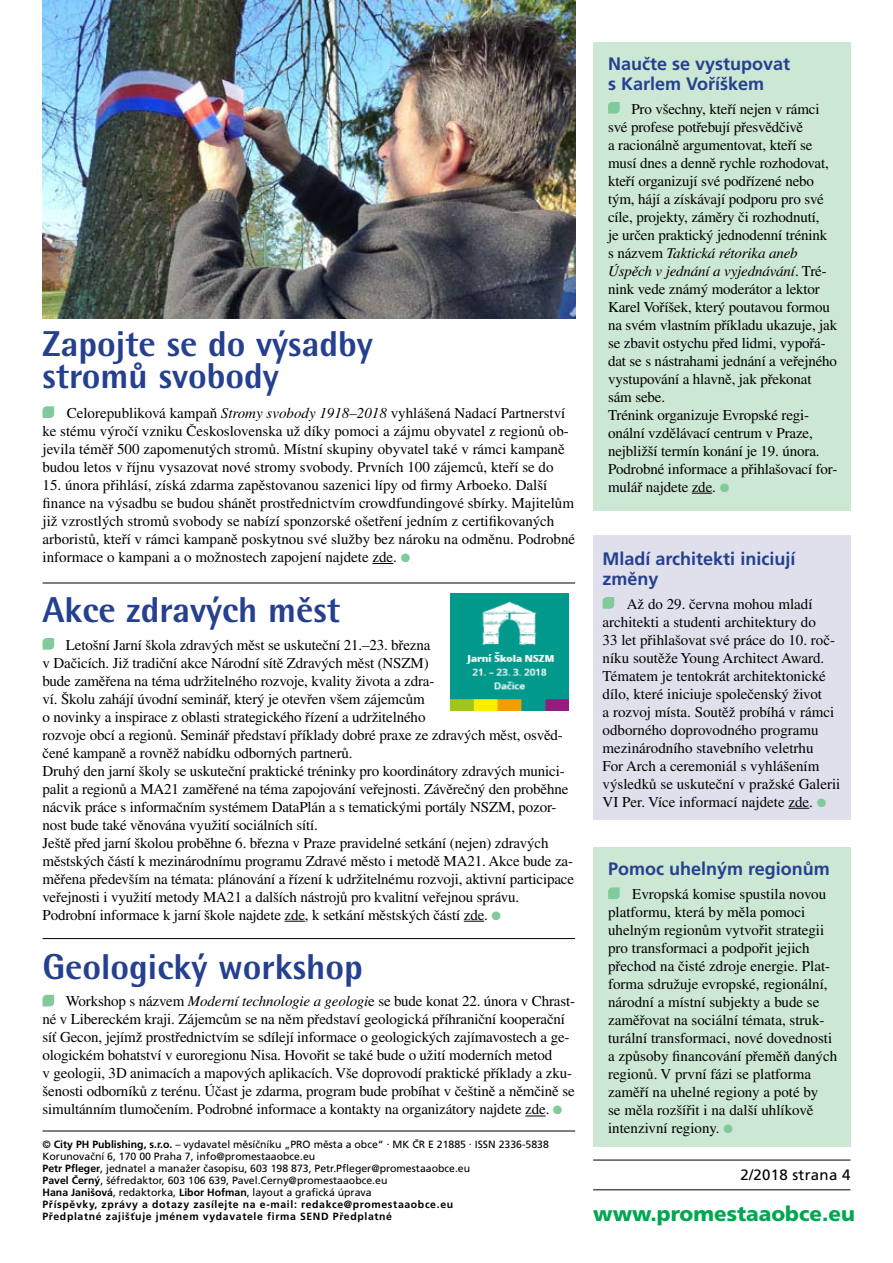
<style>
.page{position:relative;width:893px;height:1263px;background:#fff}
.page>*{position:absolute;margin:0;border:0;box-sizing:border-box;transform-origin:0 0}
.t1{font:800 36px/31.5px "Rotis Semi Sans CE";color:#25408f}
.t2{font:900 20.7px "Frutiger CE";color:#00a651}
.t3{font:700 18px/19.5px "Frutiger CE";color:#25408f}
.t4{font:15px/18px "Times CE";letter-spacing:-.01em;color:#000}
.t5{font:15px "Frutiger CE";letter-spacing:.02em;color:#000}
.t6{font:10.5px/12px "Frutiger CE";color:#000}
.s1{font-style:italic}
.s2{color:#81ca9c}
.s3{font-weight:700}
</style>
<div class="page">
<hr style="left:593px;top:1189px;width:257px;height:1px;background:#000">
<hr style="left:593px;top:1160px;width:257px;height:1px;background:#000">
<svg style="left:372px;top:563px;width:21px;height:1px"></svg>
<svg style="left:43px;top:406px;width:11px;height:12px"></svg>
<hr style="left:43px;top:583px;width:532px;height:1px;background:#000">
<hr style="left:43px;top:938px;width:532px;height:1px;background:#000">
<hr style="left:43px;top:1131px;width:532px;height:1px;background:#000">
<svg style="left:285px;top:921px;width:20px;height:1px"></svg>
<svg style="left:464px;top:921px;width:20px;height:1px"></svg>
<svg style="left:43px;top:638px;width:11px;height:12px"></svg>
<svg style="left:525px;top:1115px;width:21px;height:1px"></svg>
<svg style="left:43px;top:995px;width:11px;height:11px"></svg>
<div style="left:593px;top:43px;width:257px;height:468px;background:#cce7d3"></div>
<div style="left:593px;top:847px;width:257px;height:300px;background:#cce7d3"></div>
<svg style="left:692px;top:493px;width:20px;height:1px"></svg>
<svg style="left:608px;top:102px;width:12px;height:12px"></svg>
<svg style="left:608px;top:887px;width:12px;height:12px"></svg>
<div style="left:593px;top:536px;width:257px;height:284px;background:#e0e0ed"></div>
<svg style="left:788px;top:808px;width:21px;height:1px"></svg>
<svg style="left:603px;top:597px;width:11px;height:12px"></svg>
<img style="left:43px;top:0;width:532px;height:319px">
<img style="left:451px;top:593px;width:117px;height:117px">
<h1 class="t1" style="left:43px;top:328px;width:332px">Zapojte se do výsadby stromů svobody</h1>
<p class="t4" style="left:43px;top:404px;width:528px;text-indent:24px">Celorepubliková kampaň <span class="s1">Stromy svobody 1918–2018</span> vyhlášená Nadací Partnerství ke stému výročí vzniku Československa už díky pomoci a zájmu obyvatel z regionů ob&shy;jevila téměř 500 zapomenutých stromů. Místní skupiny obyvatel také v rámci kampaně budou letos v říjnu vysazovat nové stromy svobody. Prvních 100 zájemců, kteří se do</p>
<p class="t4" style="left:43px;top:476px;width:534px">15. února přihlásí, získá zdarma zapěstovanou sazenici lípy od firmy Arboeko. Další finance na výsadbu se budou shánět prostřednictvím crowdfundingové sbírky. Majitelům již vzrostlých stromů svobody se nabízí sponzorské ošetření jedním z certifikovaných arboristů, kteří v rámci kampaně poskytnou své služby bez nároku na odměnu. Podrobné informace o kampani a o možnostech zapojení najdete zde. <span class="s2">●</span></p>
<h1 class="t1" style="left:43px;top:594px;width:299px">Akce zdravých měst</h1>
<p class="t4" style="left:43px;top:635px;width:533px;text-indent:23px">Letošní Jarní škola zdravých měst se uskuteční 21.–23. března<br>v Dačicích. Již tradiční akce Národní sítě Zdravých měst (NSZM)<br>bude zaměřena na téma udržitelného rozvoje, kvality života a zdra-<br>ví. Školu zahájí úvodní seminář, který je otevřen všem zájemcům<br>o novinky a inspirace z oblasti strategického řízení a udržitelného<br>rozvoje obcí a regionů. Seminář představí příklady dobré praxe ze zdravých měst, osvěd&shy;čené kampaně a rovněž nabídku odborných partnerů.<br>Druhý den jarní školy se uskuteční praktické tréninky pro koordinátory zdravých munici&shy;palit a regionů a MA21 zaměřené na téma zapojování veřejnosti. Závěrečný den proběhne nácvik práce s informačním systémem DataPlán a s tematickými portály NSZM, pozor&shy;nost bude také věnována využití sociálních sítí.<br>Ještě před jarní školou proběhne 6. března v Praze pravidelné setkání (nejen) zdravých městských částí k mezinárodnímu programu Zdravé město i metodě MA21. Akce bude za&shy;měřena především na témata: plánování a řízení k udržitelnému rozvoji, aktivní participace veřejnosti i využití metody MA21 a dalších nástrojů pro kvalitní veřejnou správu.<br>Podrobní informace k jarní škole najdete zde, k setkání městských částí zde. <span class="s2">●</span></p>
<h1 class="t1" style="left:43px;top:951px;width:322px">Geologický workshop</h1>
<p class="t4" style="left:43px;top:992px;width:534px;text-indent:23px">Workshop s názvem <span class="s1">Moderní technologie a geologi</span>e se bude konat 22. února v Chrast&shy;né v Libereckém kraji. Zájemcům se na něm představí geologická příhraniční kooperační síť Gecon, jejímž prostřednictvím se sdílejí informace o geologických zajímavostech a ge&shy;ologickém bohatství v euroregionu Nisa. Hovořit se také bude o užití moderních metod<br>v geologii, 3D animacích a mapových aplikacích. Vše doprovodí praktické příklady a zku&shy;šenosti odborníků z terénu. Účast je zdarma, program bude probíhat v češtině a němčině se simultánním tlumočením. Podrobné informace a kontakty na organizátory najdete zde. <span class="s2">●</span></p>
<p class="t6" style="left:43px;top:1138px;width:508px">© <span class="s3">City PH Publishing, s.r.o.</span> – vydavatel měsíčníku „PRO města a obce“ . MK ČR E 21885 . ISSN 2336-5838<br>Korunovační 6, 170 00 Praha 7, info@promestaaobce.eu<br><span class="s3">Petr Pfleger</span>, jednatel a manažer časopisu, 603 198 873, Petr.Pfleger@promestaaobce.eu<br><span class="s3">Pavel Černý</span>, šéfredaktor, 603 106 639, Pavel.Cerny@promestaaobce.eu<br><span class="s3">Hana Janišová</span>, redaktorka, <span class="s3">Libor Hofman</span>, layout a grafická úprava<br><span class="s3">Příspěvky, zprávy a dotazy zasílejte na e-mail: redakce@promestaaobce.eu<br>Předplatné zajišťuje jménem vydavatele firma SEND Předplatné</span></p>
<p class="t3" style="left:608px;top:54px;width:184px">Naučte se vystupovat s Karlem Voříškem</p>
<p class="t4" style="left:608px;top:99px;width:231px;text-indent:23px">Pro všechny, kteří nejen v rámci své profese potřebují přesvědčivě<br>a racionálně argumentovat, kteří se musí dnes a denně rychle rozhodovat, kteří organizují své podřízené nebo tým, hájí a získávají podporu pro své cíle, projekty, záměry či rozhodnutí,<br>je určen praktický jednodenní trénink<br>s názvem <span class="s1">Taktická rétorika aneb Úspěch v jednání a vyjednávání</span>. Tré&shy;nink vede známý moderátor a lektor Karel Voříšek, který poutavou formou na svém vlastním příkladu ukazuje, jak se zbavit ostychu před lidmi, vypořá&shy;dat se s nástrahami jednání a veřejného vystupování a hlavně, jak překonat sám sebe.<br>Trénink organizuje Evropské regi&shy;onální vzdělávací centrum v Praze, nejbližší termín konání je 19. února.<br>Podrobné informace a přihlašovací for&shy;mulář najdete zde. <span class="s2">●</span></p>
<p class="t3" style="left:603px;top:549px;width:194px">Mladí architekti iniciují změny</p>
<p class="t4" style="left:603px;top:594px;width:239px;text-indent:24px">Až do 29. června mohou mladí architekti a studenti architektury do<br>33 let přihlašovat své práce do 10. roč&shy;níku soutěže Young Architect Award.<br>Tématem je tentokrát architektonické dílo, které iniciuje společenský život<br>a rozvoj místa. Soutěž probíhá v rámci odborného doprovodného programu mezinárodního stavebního veletrhu<br>For Arch a ceremoniál s vyhlášením výsledků se uskuteční v pražské Galerii VI Per. Více informací najdete zde. <span class="s2">●</span></p>
<p class="t3" style="left:608px;top:859px;width:223px">Pomoc uhelným regionům</p>
<p class="t4" style="left:608px;top:885px;width:231px;text-indent:24px">Evropská komise spustila novou platformu, která by měla pomoci uhelným regionům vytvořit strategii pro transformaci a podpořit jejich přechod na čisté zdroje energie. Plat&shy;forma sdružuje evropské, regionální, národní a místní subjekty a bude se zaměřovat na sociální témata, struk&shy;turální transformaci, nové dovednosti a způsoby financování přeměň daných regionů. V první fázi se platforma zaměří na uhelné regiony a poté by<br>se měla rozšířit i na další uhlíkově intenzivní regiony. <span class="s2">●</span></p>
<p class="t5" style="left:740px;top:1166px;width:112px">2/2018 strana 4</p>
<h2 class="t2" style="left:593px;top:1202px;width:263px">www.promestaaobce.eu</h2>
</div>
